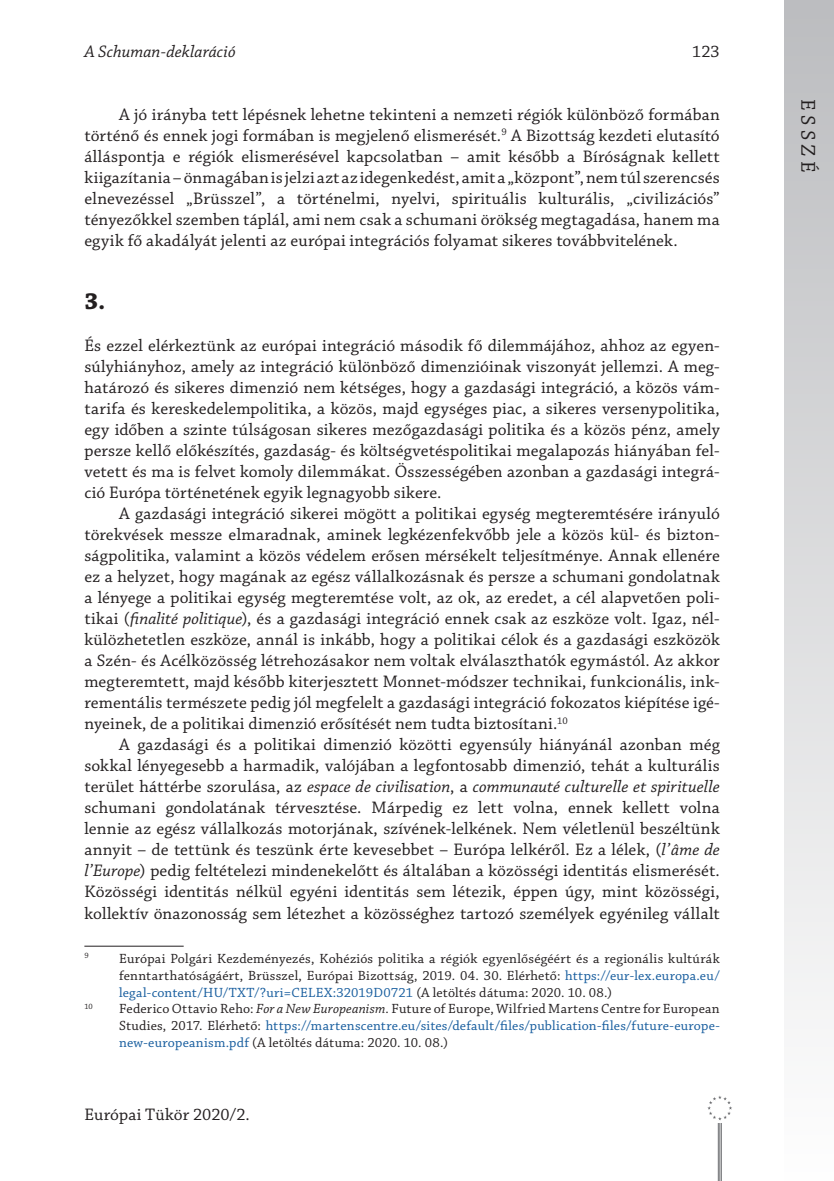
<style>
.page{position:relative;width:834px;height:1181px;background:#fff}
.page>*{position:absolute;margin:0;border:0;box-sizing:border-box;transform-origin:0 0}
.t1{font:700 24.5px "Chaparral Pro";color:#231f20}
.t2{font:21px "Chaparral Pro";letter-spacing:.205em;color:#231f20}
.t3{font:17.5px/21px "Chaparral Pro";letter-spacing:.01em;color:#231f20;text-align:justify}
.t4{font:italic 17.5px "Chaparral Pro";letter-spacing:.005em;color:#231f20}
.t5{font:14px/16.8px "Chaparral Pro";letter-spacing:.015em;color:#231f20;text-align:justify}
.t6{font:8.22px "Chaparral Pro";color:#231f20}
.s1{font-style:italic}
.s2{color:#175d9e}
</style>
<div class="page">
<div style="left:784px;top:0;width:49px;height:1181px;background:linear-gradient(to bottom,#bbbcbf,#fefefe)"></div>
<hr style="left:717px;top:1107px;width:1px;height:74px;background:#6c6d70">
<hr style="left:719px;top:1107px;width:1px;height:74px;background:#6c6d70">
<hr style="left:720px;top:1107px;width:1px;height:74px;background:#6c6d70">
<div style="left:704px;top:1093px;width:30px;height:29px;background:#fff"></div>
<svg style="left:707px;top:1095px;width:25px;height:25px"></svg>
<hr style="left:84px;top:946px;width:100px;height:1px;background:#231f20">
<p class="t4" style="left:84px;top:42px;width:153px">A Schuman-deklaráció</p>
<p class="t3" style="left:692px;top:42px;width:29px">123</p>
<p class="t3" style="left:84px;top:105px;width:637px;text-indent:35px">A jó irányba tett lépésnek lehetne tekinteni a nemzeti régiók különböző formában történő és ennek jogi formában is megjelenő elismerését.<sup>9</sup> A Bizottság kezdeti elutasító álláspontja e régiók elismerésével kapcsolatban – amit később a Bíróságnak kellett kiigazítania – önmagában is jelzi azt az idegenkedést, amit a „központ”, nem túl szerencsés elnevezéssel „Brüsszel”, a történelmi, nyelvi, spirituális kulturális, „civilizációs” tényezőkkel szemben táplál, ami nem csak a schumani örökség megtagadása, hanem ma egyik fő akadályát jelenti az európai integrációs folyamat sikeres továbbvitelének.</p>
<h1 class="t1" style="left:84px;top:287px;width:22px">3.</h1>
<p class="t3" style="left:84px;top:336px;width:637px">És ezzel elérkeztünk az európai integráció második fő dilemmájához, ahhoz az egyen&shy;súlyhiányhoz, amely az integráció különböző dimenzióinak viszonyát jellemzi. A meg&shy;határozó és sikeres dimenzió nem kétséges, hogy a gazdasági integráció, a közös vám&shy;tarifa és kereskedelempolitika, a közös, majd egységes piac, a sikeres versenypolitika, egy időben a szinte túlságosan sikeres mezőgazdasági politika és a közös pénz, amely persze kellő előkészítés, gazdaság- és költségvetéspolitikai megalapozás hiányában fel&shy;vetett és ma is felvet komoly dilemmákat. Összességében azonban a gazdasági integrá&shy;ció Európa történetének egyik legnagyobb sikere.</p>
<p class="t3" style="left:84px;top:504px;width:637px;text-indent:35px">A gazdasági integráció sikerei mögött a politikai egység megteremtésére irányuló törekvések messze elmaradnak, aminek legkézenfekvőbb jele a közös kül- és bizton&shy;ságpolitika, valamint a közös védelem erősen mérsékelt teljesítménye. Annak ellenére ez a helyzet, hogy magának az egész vállalkozásnak és persze a schumani gondolatnak a lényege a politikai egység megteremtése volt, az ok, az eredet, a cél alapvetően poli&shy;tikai (<span class="s1">finalité politique</span>), és a gazdasági integráció ennek csak az eszköze volt. Igaz, nél&shy;külözhetetlen eszköze, annál is inkább, hogy a politikai célok és a gazdasági eszközök a Szén- és Acélközösség létrehozásakor nem voltak elválaszthatók egymástól. Az akkor megteremtett, majd később kiterjesztett Monnet-módszer technikai, funkcionális, ink&shy;rementális természete pedig jól megfelelt a gazdasági integráció fokozatos kiépítése igé&shy;nyeinek, de a politikai dimenzió erősítését nem tudta biztosítani.<sup>10</sup></p>
<p class="t3" style="left:84px;top:735px;width:637px;text-indent:35px">A gazdasági és a politikai dimenzió közötti egyensúly hiányánál azonban még sokkal lényegesebb a harmadik, valójában a legfontosabb dimenzió, tehát a kulturális terület háttérbe szorulása, az <span class="s1">espace de civilisation</span>, a <span class="s1">communauté culturelle et spirituelle </span>schumani gondolatának térvesztése. Márpedig ez lett volna, ennek kellett volna lennie az egész vállalkozás motorjának, szívének-lelkének. Nem véletlenül beszéltünk annyit – de tettünk és teszünk érte kevesebbet – Európa lelkéről. Ez a lélek, (<span class="s1">l’âme de l’Europe</span>) pedig feltételezi mindenekelőtt és általában a közösségi identitás elismerését.<br>Közösségi identitás nélkül egyéni identitás sem létezik, éppen úgy, mint közösségi, kollektív önazonosság sem létezhet a közösséghez tartozó személyek egyénileg vállalt</p>
<p class="t6" style="left:84px;top:951px;width:6px">9</p>
<p class="t5" style="left:119px;top:950px;width:602px">Európai Polgári Kezdeményezés, Kohéziós politika a régiók egyenlőségéért és a regionális kultúrák fenntarthatóságáért, Brüsszel, Európai Bizottság, 2019. 04. 30. Elérhető: <span class="s2">https://eur-lex.europa.eu/ legal-content/HU/TXT/?uri=CELEX:32019D0721</span> (A letöltés dátuma: 2020. 10. 08.)</p>
<p class="t6" style="left:84px;top:1001px;width:10px">10</p>
<p class="t5" style="left:119px;top:1001px;width:602px">Federico Ottavio Reho: <span class="s1">For a New Europeanism.</span> Future of Europe, Wilfried Martens Centre for European Studies, 2017. Elérhető: <span class="s2">https://martenscentre.eu/sites/default/files/publication-files/future-europe&shy;new-europeanism.pdf</span> (A letöltés dátuma: 2020. 10. 08.)</p>
<p class="t3" style="left:84px;top:1105px;width:167px">Európai Tükör 2020/2.</p>
<p class="t2" style="left:819px;top:99px;width:75px;rotate:90deg">ESSZÉ</p>
</div>
